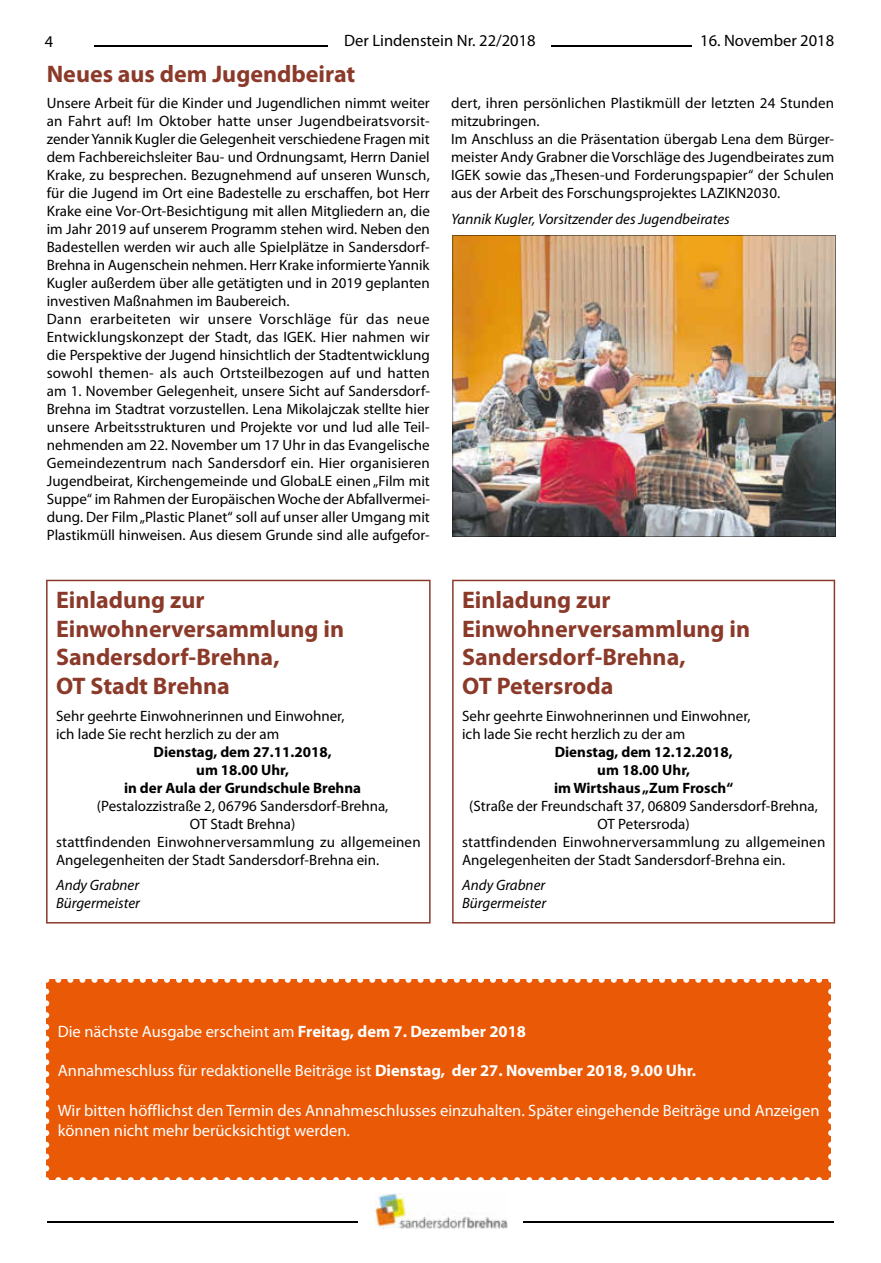
<style>
.page{position:relative;width:881px;height:1263px;background:#fff}
.page>*{position:absolute;margin:0;border:0;box-sizing:border-box;transform-origin:0 0}
.t1{font:700 24px/28.8px "Myriad Pro";color:#8b3a2a}
.t2{font:16.5px/19.8px "Myriad Pro";color:#fff}
.t3{font:16.5px "Myriad Pro";color:#000}
.t4{font:15px/18px "Myriad Pro";color:#000}
.t5{font:700 15px/18px "Myriad Pro";color:#000;text-align:center}
.t6{font:italic 15px/18px "Myriad Pro";color:#000}
.s1{font-weight:700}
</style>
<div class="page">
<hr style="left:94px;top:45px;width:234px;height:2px;background:#000">
<hr style="left:551px;top:45px;width:282px;height:2px;background:#000">
<div style="left:691px;top:33px;width:147px;height:15px;background:#fff"></div>
<hr style="left:47px;top:1221px;width:310px;height:1px;background:#000">
<hr style="left:523px;top:1222px;width:310px;height:1px;background:#000">
<img style="left:375px;top:1194px;width:132px;height:34px">
<svg style="left:452px;top:580px;width:382px;height:343px"></svg>
<svg style="left:46px;top:580px;width:384px;height:343px"></svg>
<img style="left:452px;top:235px;width:383px;height:302px">
<div style="left:46px;top:979px;width:785px;height:201px;background:#ea5906"></div>
<p class="t3" style="left:45px;top:32px;width:10px">4</p>
<p class="t3" style="left:344px;top:31px;width:193px">Der Lindenstein Nr. 22/2018</p>
<p class="t3" style="left:700px;top:30px;width:135px">16. November 2018</p>
<h1 class="t1" style="left:47px;top:59px;width:310px">Neues aus dem Jugendbeirat</h1>
<p class="t4" style="left:47px;top:94px;width:384px">Unsere Arbeit für die Kinder und Jugendlichen nimmt weiter an Fahrt auf! Im Oktober hatte unser Jugendbeiratsvorsit&shy;zender Yannik Kugler die Gelegenheit verschiedene Fragen mit dem Fachbereichsleiter Bau- und Ordnungsamt, Herrn Daniel Krake, zu besprechen. Bezugnehmend auf unseren Wunsch, für die Jugend im Ort eine Badestelle zu erschaffen, bot Herr Krake eine Vor-Ort-Besichtigung mit allen Mitgliedern an, die im Jahr 2019 auf unserem Programm stehen wird. Neben den Badestellen werden wir auch alle Spielplätze in Sandersdorf-Brehna in Augenschein nehmen. Herr Krake informierte Yannik Kugler außerdem über alle getätigten und in 2019 geplanten investiven Maßnahmen im Baubereich.<br>Dann erarbeiteten wir unsere Vorschläge für das neue Entwicklungskonzept der Stadt, das IGEK. Hier nahmen wir die Perspektive der Jugend hinsichtlich der Stadtentwicklung sowohl themen- als auch Ortsteilbezogen auf und hatten am 1. November Gelegenheit, unsere Sicht auf Sandersdorf-Brehna im Stadtrat vorzustellen. Lena Mikolajczak stellte hier unsere Arbeitsstrukturen und Projekte vor und lud alle Teil&shy;nehmenden am 22. November um 17 Uhr in das Evangelische Gemeindezentrum nach Sandersdorf ein. Hier organisieren Jugendbeirat, Kirchengemeinde und GlobaLE einen „Film mit Suppe“ im Rahmen der Europäischen Woche der Abfallvermei&shy;dung. Der Film „Plastic Planet“ soll auf unser aller Umgang mit Plastikmüll hinweisen. Aus diesem Grunde sind alle aufgefor-</p>
<p class="t4" style="left:451px;top:94px;width:384px">dert, ihren persönlichen Plastikmüll der letzten 24 Stunden mitzubringen.<br>Im Anschluss an die Präsentation übergab Lena dem Bürger&shy;meister Andy Grabner die Vorschläge des Jugendbeirates zum IGEK sowie das „Thesen-und Forderungspapier“ der Schulen aus der Arbeit des Forschungsprojektes LAZIKN2030.</p>
<p class="t6" style="left:451px;top:210px;width:280px">Yannik Kugler, Vorsitzender des Jugendbeirates</p>
<h1 class="t1" style="left:56px;top:584px;width:289px">Einladung zur<br>Einwohnerversammlung in<br>Sandersdorf-Brehna,<br>OT Stadt Brehna</h1>
<p class="t4" style="left:56px;top:706px;width:290px">Sehr geehrte Einwohnerinnen und Einwohner, ich lade Sie recht herzlich zu der am</p>
<p class="t5" style="left:124px;top:742px;width:238px">Dienstag, dem 27.11.2018,<br>um 18.00 Uhr,<br>in der Aula der Grundschule Brehna</p>
<p class="t4" style="left:97px;top:796px;width:293px">(Pestalozzistraße 2, 06796 Sandersdorf-Brehna,</p>
<p class="t4" style="left:190px;top:814px;width:107px">OT Stadt Brehna)</p>
<p class="t4" style="left:56px;top:832px;width:366px">stattfindenden Einwohnerversammlung zu allgemeinen</p>
<p class="t4" style="left:56px;top:850px;width:324px">Angelegenheiten der Stadt Sandersdorf-Brehna ein.</p>
<p class="t6" style="left:56px;top:876px;width:85px">Andy Grabner<br>Bürgermeister</p>
<h1 class="t1" style="left:462px;top:584px;width:289px">Einladung zur<br>Einwohnerversammlung in<br>Sandersdorf-Brehna,<br>OT Petersroda</h1>
<p class="t4" style="left:462px;top:706px;width:290px">Sehr geehrte Einwohnerinnen und Einwohner, ich lade Sie recht herzlich zu der am</p>
<p class="t5" style="left:554px;top:742px;width:180px">Dienstag, dem 12.12.2018, um 18.00 Uhr,<br>im Wirtshaus „Zum Frosch“</p>
<p class="t4" style="left:469px;top:796px;width:350px">(Straße der Freundschaft 37, 06809 Sandersdorf-Brehna,</p>
<p class="t4" style="left:597px;top:814px;width:93px">OT Petersroda)</p>
<p class="t4" style="left:462px;top:832px;width:364px">stattfindenden Einwohnerversammlung zu allgemeinen</p>
<p class="t4" style="left:462px;top:850px;width:324px">Angelegenheiten der Stadt Sandersdorf-Brehna ein.</p>
<p class="t6" style="left:462px;top:876px;width:85px">Andy Grabner<br>Bürgermeister</p>
<p class="t2" style="left:58px;top:1021px;width:469px">Die nächste Ausgabe erscheint am <span class="s1">Freitag, dem 7. Dezember 2018</span></p>
<p class="t2" style="left:58px;top:1060px;width:639px">Annahmeschluss für redaktionelle Beiträge ist <span class="s1">Dienstag, der 27. November 2018, 9.00 Uhr.</span></p>
<p class="t2" style="left:58px;top:1100px;width:763px">Wir bitten höfflichst den Termin des Annahmeschlusses einzuhalten. Später eingehende Beiträge und Anzeigen können nicht mehr berücksichtigt werden.</p>
</div>
